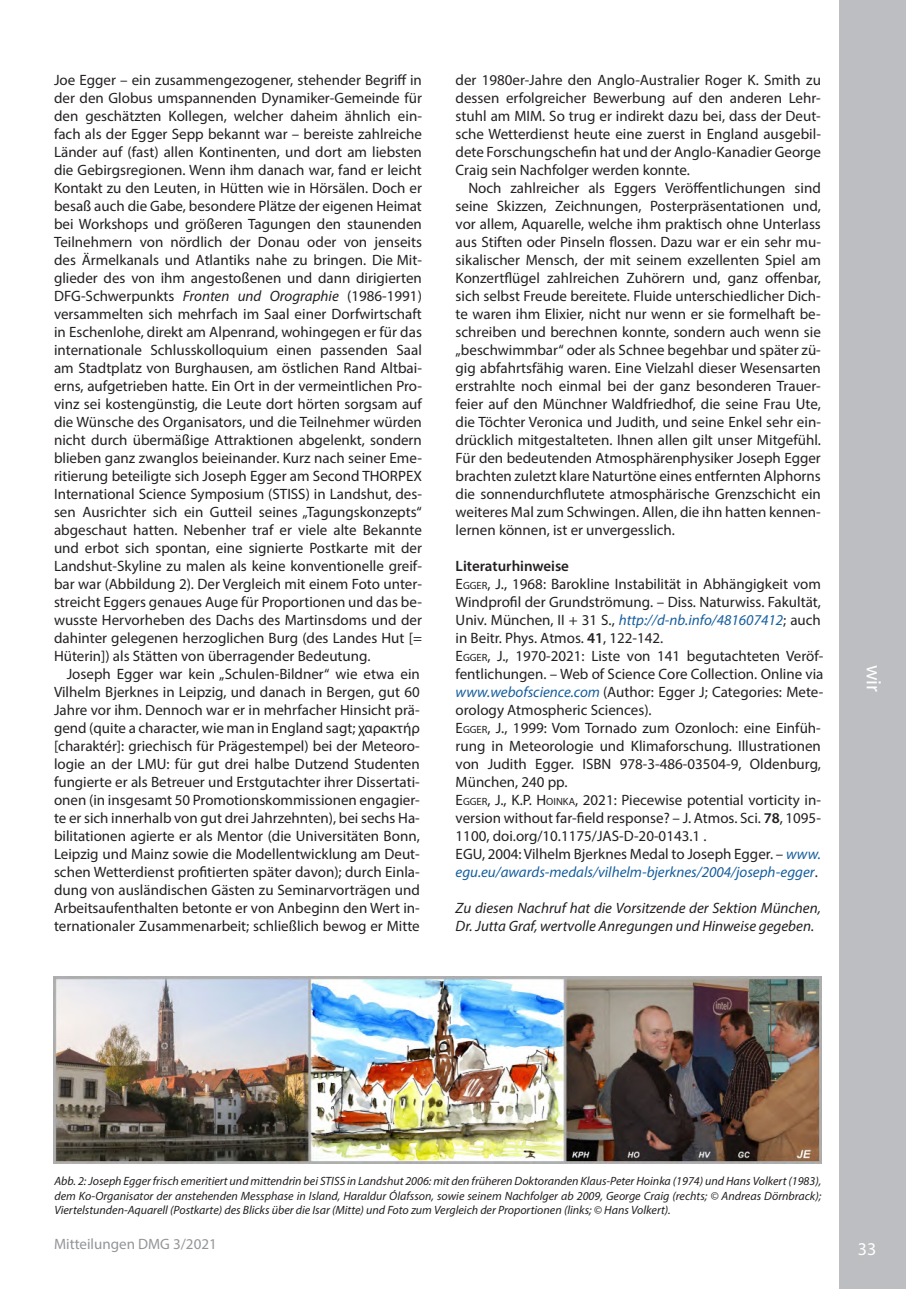
<style>
.page{position:relative;width:906px;height:1289px;background:#fff}
.page>*{position:absolute;margin:0;border:0;box-sizing:border-box;transform-origin:0 0}
.t1{font:21px "Myriad Pro";color:#fff}
.t2{font:18px "Myriad Pro";color:#fff}
.t3{font:15px/18px "Myriad Pro";color:#242021;text-align:justify}
.t4{font:italic 15px/18px "Myriad Pro";color:#242021}
.t5{font:15px "Myriad Pro";color:#939598}
.t6{font:italic 12px/14.4px "Myriad Pro";color:#231f20;text-align:justify}
.s1{font-style:italic}
.s2{font-weight:600}
.s3{font-style:inherit}
.s4{font-size:10.5px}
.s5{font-style:italic;color:#165e9e}
</style>
<div class="page">
<div style="left:839px;top:0;width:67px;height:1288px;background:#bdbec1"></div>
<img style="left:54px;top:976px;width:767px;height:187px">
<p class="t3" style="left:54px;top:70px;width:369px">Joe Egger – ein zusammengezogener, stehender Begriff in der den Globus umspannenden Dynamiker-Gemeinde für den geschätzten Kollegen, welcher daheim ähnlich ein&shy;fach als der Egger Sepp bekannt war – bereiste zahlreiche Länder auf (fast) allen Kontinenten, und dort am liebsten die Gebirgsregionen. Wenn ihm danach war, fand er leicht Kontakt zu den Leuten, in Hütten wie in Hörsälen. Doch er besaß auch die Gabe, besondere Plätze der eigenen Heimat bei Workshops und größeren Tagungen den staunenden Teilnehmern von nördlich der Donau oder von jenseits des Ärmelkanals und Atlantiks nahe zu bringen. Die Mit&shy;glieder des von ihm angestoßenen und dann dirigierten DFG-Schwerpunkts <span class="s1">Fronten und Orographie</span> (1986-1991) versammelten sich mehrfach im Saal einer Dorfwirtschaft in Eschenlohe, direkt am Alpenrand, wohingegen er für das internationale Schlusskolloquium einen passenden Saal am Stadtplatz von Burghausen, am östlichen Rand Altbai&shy;erns, aufgetrieben hatte. Ein Ort in der vermeintlichen Pro&shy;vinz sei kostengünstig, die Leute dort hörten sorgsam auf die Wünsche des Organisators, und die Teilnehmer würden nicht durch übermäßige Attraktionen abgelenkt, sondern blieben ganz zwanglos beieinander. Kurz nach seiner Eme&shy;ritierung beteiligte sich Joseph Egger am Second THORPEX International Science Symposium (STISS) in Landshut, des&shy;sen Ausrichter sich ein Gutteil seines „Tagungskonzepts“ abgeschaut hatten. Nebenher traf er viele alte Bekannte und erbot sich spontan, eine signierte Postkarte mit der Landshut-Skyline zu malen als keine konventionelle greif&shy;bar war (Abbildung 2). Der Vergleich mit einem Foto unter&shy;streicht Eggers genaues Auge für Proportionen und das be&shy;wusste Hervorheben des Dachs des Martinsdoms und der dahinter gelegenen herzoglichen Burg (des Landes Hut [= Hüterin]) als Stätten von überragender Bedeutung.</p>
<p class="t3" style="left:54px;top:664px;width:367px;text-indent:13px">Joseph Egger war kein „Schulen-Bildner“ wie etwa ein Vilhelm Bjerknes in Leipzig, und danach in Bergen, gut 60<br>Jahre vor ihm. Dennoch war er in mehrfacher Hinsicht prä&shy;gend (quite a character, wie man in England sagt; χαρακτήρ [charaktér]: griechisch für Prägestempel) bei der Meteoro&shy;logie an der LMU: für gut drei halbe Dutzend Studenten fungierte er als Betreuer und Erstgutachter ihrer Dissertati&shy;onen (in insgesamt 50 Promotionskommissionen engagier&shy;te er sich innerhalb von gut drei Jahrzehnten), bei sechs Ha&shy;bilitationen agierte er als Mentor (die Universitäten Bonn, Leipzig und Mainz sowie die Modellentwicklung am Deut&shy;schen Wetterdienst profitierten später davon); durch Einla&shy;dung von ausländischen Gästen zu Seminarvorträgen und Arbeitsaufenthalten betonte er von Anbeginn den Wert in&shy;ternationaler Zusammenarbeit; schließlich bewog er Mitte</p>
<p class="t3" style="left:455px;top:70px;width:367px">der 1980er-Jahre den Anglo-Australier Roger K. Smith zu dessen erfolgreicher Bewerbung auf den anderen Lehr&shy;stuhl am MIM. So trug er indirekt dazu bei, dass der Deut&shy;sche Wetterdienst heute eine zuerst in England ausgebil&shy;dete Forschungschefin hat und der Anglo-Kanadier George Craig sein Nachfolger werden konnte.</p>
<p class="t3" style="left:455px;top:178px;width:367px;text-indent:13px">Noch zahlreicher als Eggers Veröffentlichungen sind seine Skizzen, Zeichnungen, Posterpräsentationen und, vor allem, Aquarelle, welche ihm praktisch ohne Unterlass aus Stiften oder Pinseln flossen. Dazu war er ein sehr mu&shy;sikalischer Mensch, der mit seinem exzellenten Spiel am Konzertflügel zahlreichen Zuhörern und, ganz offenbar, sich selbst Freude bereitete. Fluide unterschiedlicher Dich&shy;te waren ihm Elixier, nicht nur wenn er sie formelhaft be&shy;schreiben und berechnen konnte, sondern auch wenn sie „beschwimmbar“ oder als Schnee begehbar und später zü&shy;gig abfahrtsfähig waren. Eine Vielzahl dieser Wesensarten erstrahlte noch einmal bei der ganz besonderen Trauer&shy;feier auf den Münchner Waldfriedhof, die seine Frau Ute, die Töchter Veronica und Judith, und seine Enkel sehr ein&shy;drücklich mitgestalteten. Ihnen allen gilt unser Mitgefühl.<br>Für den bedeutenden Atmosphärenphysiker Joseph Egger brachten zuletzt klare Naturtöne eines entfernten Alphorns die sonnendurchflutete atmosphärische Grenzschicht ein weiteres Mal zum Schwingen. Allen, die ihn hatten kennen&shy;lernen können, ist er unvergesslich.</p>
<p class="t3" style="left:455px;top:556px;width:369px;text-align:left"><span class="s2">Literaturhinweise<br></span><span class="s3">E</span><span class="s4">GGER</span>, J., 1968: Barokline Instabilität in Abhängigkeit vom Windprofil der Grundströmung. – Diss. Naturwiss. Fakultät, Univ. München, II + 31 S., <span class="s5">http://d-nb.info/481607412</span>; auch in Beitr. Phys. Atmos. <span class="s2">41</span>, 122-142.<br><span class="s3">E</span><span class="s4">GGER</span>, J., 1970-2021: Liste von 141 begutachteten Veröf&shy;fentlichungen. – Web of Science Core Collection. Online via <span class="s5">www.webofscience.com</span> (Author: Egger J; Categories: Mete&shy;orology Atmospheric Sciences).<br><span class="s3">E</span><span class="s4">GGER</span>, J., 1999: Vom Tornado zum Ozonloch: eine Einfüh&shy;rung in Meteorologie und Klimaforschung. Illustrationen von Judith Egger. ISBN 978-3-486-03504-9, Oldenburg, München, 240 pp.<br><span class="s3">E</span><span class="s4">GGER</span><span class="s3">, J., K.P. H</span><span class="s4">OINKA</span><span class="s3">,</span> 2021: Piecewise potential vorticity in&shy;version without far-field response? – J. Atmos. Sci. <span class="s2">78</span>, 1095- 1100, doi.org/10.1175/JAS-D-20-0143.1 .<br>EGU, 2004: Vilhelm Bjerknes Medal to Joseph Egger. – <span class="s5">www. egu.eu/awards-medals/vilhelm-bjerknes/2004/joseph-egger</span>.</p>
<p class="t4" style="left:455px;top:898px;width:367px">Zu diesen Nachruf hat die Vorsitzende der Sektion München,<br>Dr. Jutta Graf, wertvolle Anregungen und Hinweise gegeben.</p>
<h1 class="t1" style="left:886px;top:664px;width:29px;rotate:90deg">wir</h1>
<p class="t6" style="left:54px;top:1173px;width:768px">Abb. 2: Joseph Egger frisch emeritiert und mittendrin bei STISS in Landshut 2006: mit den früheren Doktoranden Klaus-Peter Hoinka (1974) und Hans Volkert (1983), dem Ko-Organisator der anstehenden Messphase in Island, Haraldur Ólafsson, sowie seinem Nachfolger ab 2009, George Craig (rechts; © Andreas Dörnbrack); Viertelstunden-Aquarell (Postkarte) des Blicks über die Isar (Mitte) und Foto zum Vergleich der Proportionen (links; © Hans Volkert).</p>
<p class="t5" style="left:54px;top:1234px;width:164px">Mitteilungen DMG 3/2021</p>
<p class="t2" style="left:858px;top:1238px;width:20px">33</p>
</div>
